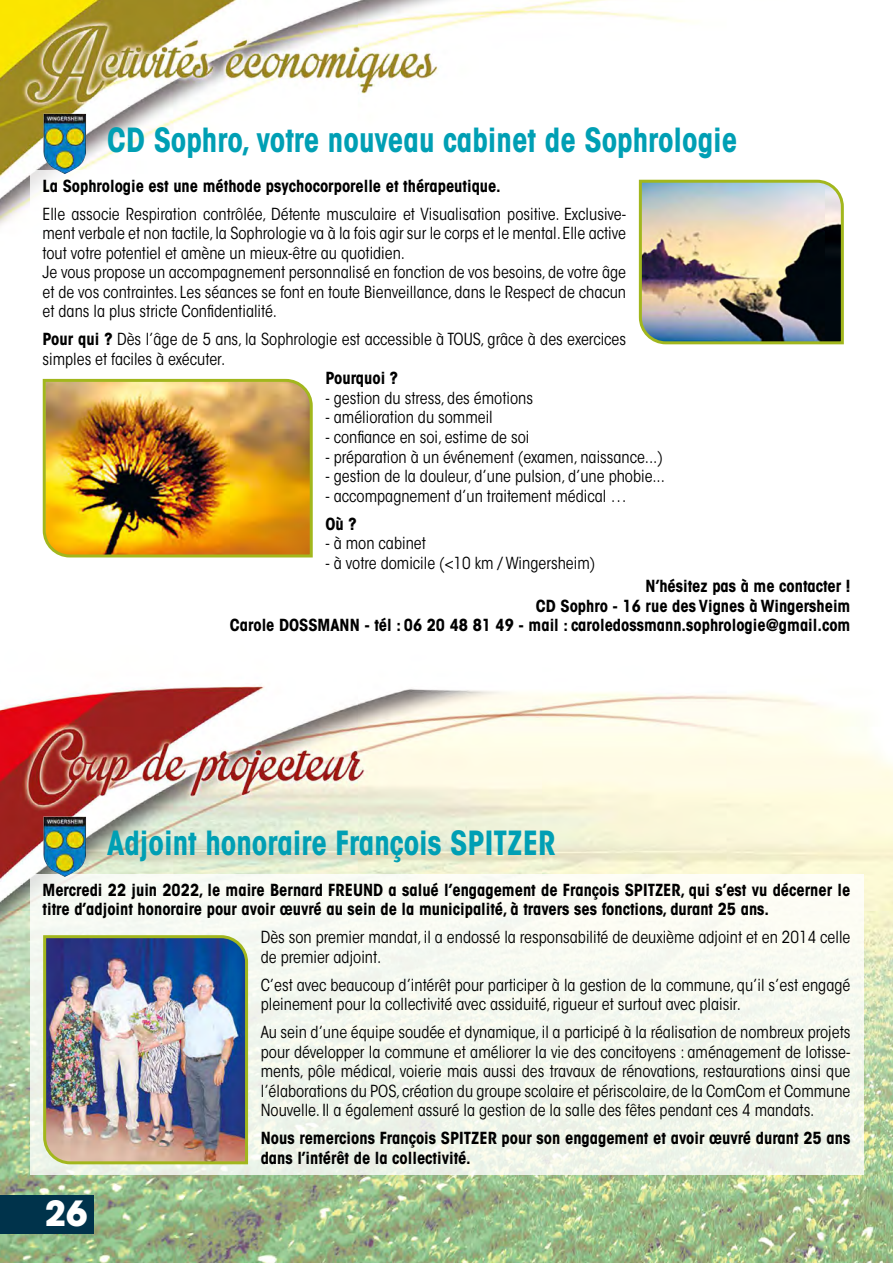
<style>
.page{position:relative;width:893px;height:1263px;background:#fff}
.page>*{position:absolute;margin:0;border:0;box-sizing:border-box;transform-origin:0 0}
.t1{font:700 34.5px "ITC Avant Garde Std";color:#fff}
.t2{font:700 condensed 33px "ITC Avant Garde Std";color:#009fb4;scale:.94 1}
.t3{font:condensed 16.5px/19.5px "ITC Avant Garde Std";color:#000}
.t4{font:700 condensed 16.5px/19.5px "ITC Avant Garde Std";color:#000}
.s1{font-weight:700}
</style>
<div class="page">
<img style="left:0;top:0;width:893px;height:1263px">
<div style="left:30px;top:170px;width:833px;height:485px;background:#fff"></div>
<div style="left:30px;top:874px;width:833px;height:300px;background:#f5f8ef"></div>
<img style="left:43px;top:114px;width:43px;height:60px">
<img style="left:42px;top:378px;width:271px;height:180px">
<img style="left:638px;top:179px;width:206px;height:166px">
<div style="left:0;top:1195px;width:94px;height:38px;background:#00334b"></div>
<img style="left:43px;top:816px;width:43px;height:61px">
<img style="left:42px;top:935px;width:208px;height:231px">
<h2 class="t2" style="left:107px;top:119px;width:672px">CD Sophro, votre nouveau cabinet de Sophrologie</h2>
<p class="t4" style="left:43px;top:176px;width:460px">La Sophrologie est une méthode psychocorporelle et thérapeutique.</p>
<p class="t3" style="left:43px;top:204px;width:585px">Elle associe Respiration contrôlée, Détente musculaire et Visualisation positive. Exclusive&shy;ment verbale et non tactile, la Sophrologie va à la fois agir sur le corps et le mental. Elle active tout votre potentiel et amène un mieux-être au quotidien.<br>Je vous propose un accompagnement personnalisé en fonction de vos besoins, de votre âge et de vos contraintes. Les séances se font en toute Bienveillance, dans le Respect de chacun et dans la plus stricte Confidentialité.</p>
<p class="t3" style="left:43px;top:330px;width:585px"><span class="s1">Pour qui ?</span> Dès l’âge de 5 ans, la Sophrologie est accessible à TOUS, grâce à des exercices simples et faciles à exécuter.</p>
<p class="t4" style="left:325px;top:368px;width:74px">Pourquoi ?</p>
<p class="t3" style="left:325px;top:388px;width:209px">- gestion du stress, des émotions</p>
<p class="t3" style="left:325px;top:408px;width:169px">- amélioration du sommeil</p>
<p class="t3" style="left:325px;top:427px;width:205px">- confiance en soi, estime de soi</p>
<p class="t3" style="left:325px;top:447px;width:339px">- préparation à un événement (examen, naissance...)</p>
<p class="t3" style="left:325px;top:466px;width:341px">- gestion de la douleur, d’une pulsion, d’une phobie...</p>
<p class="t3" style="left:325px;top:486px;width:303px">- accompagnement d’un traitement médical …</p>
<p class="t4" style="left:325px;top:513px;width:33px">Où ?</p>
<p class="t3" style="left:325px;top:533px;width:102px">- à mon cabinet</p>
<p class="t3" style="left:325px;top:553px;width:271px">- à votre domicile (&lt;10 km / Wingersheim)</p>
<p class="t4" style="left:230px;top:576px;width:622px;text-align:right">N’hésitez pas à me contacter !<br>CD Sophro - 16 rue des Vignes à Wingersheim<br>Carole DOSSMANN - tél : 06 20 48 81 49 - mail : caroledossmann.sophrologie@gmail.com</p>
<h2 class="t2" style="left:107px;top:822px;width:478px">Adjoint honoraire François SPITZER</h2>
<p class="t4" style="left:43px;top:880px;width:809px">Mercredi 22 juin 2022, le maire Bernard FREUND a salué l’engagement de François SPITZER, qui s’est vu décerner le titre d’adjoint honoraire pour avoir œuvré au sein de la municipalité, à travers ses fonctions, durant 25 ans.</p>
<p class="t3" style="left:261px;top:928px;width:591px">Dès son premier mandat, il a endossé la responsabilité de deuxième adjoint et en 2014 celle de premier adjoint.</p>
<p class="t3" style="left:261px;top:975px;width:591px">C’est avec beaucoup d’intérêt pour participer à la gestion de la commune, qu’il s’est engagé pleinement pour la collectivité avec assiduité, rigueur et surtout avec plaisir.</p>
<p class="t3" style="left:261px;top:1023px;width:591px;text-align:justify">Au sein d’une équipe soudée et dynamique, il a participé à la réalisation de nombreux projets pour développer la commune et améliorer la vie des concitoyens : aménagement de lotisse&shy;ments, pôle médical, voierie mais aussi des travaux de rénovations, restaurations ainsi que l’élaborations du POS, création du groupe scolaire et périscolaire, de la ComCom et Commune Nouvelle. Il a également assuré la gestion de la salle des fêtes pendant ces 4 mandats.</p>
<p class="t4" style="left:261px;top:1128px;width:591px">Nous remercions François SPITZER pour son engagement et avoir œuvré durant 25 ans dans l’intérêt de la collectivité.</p>
<h1 class="t1" style="left:45px;top:1190px;width:44px">26</h1>
</div>
